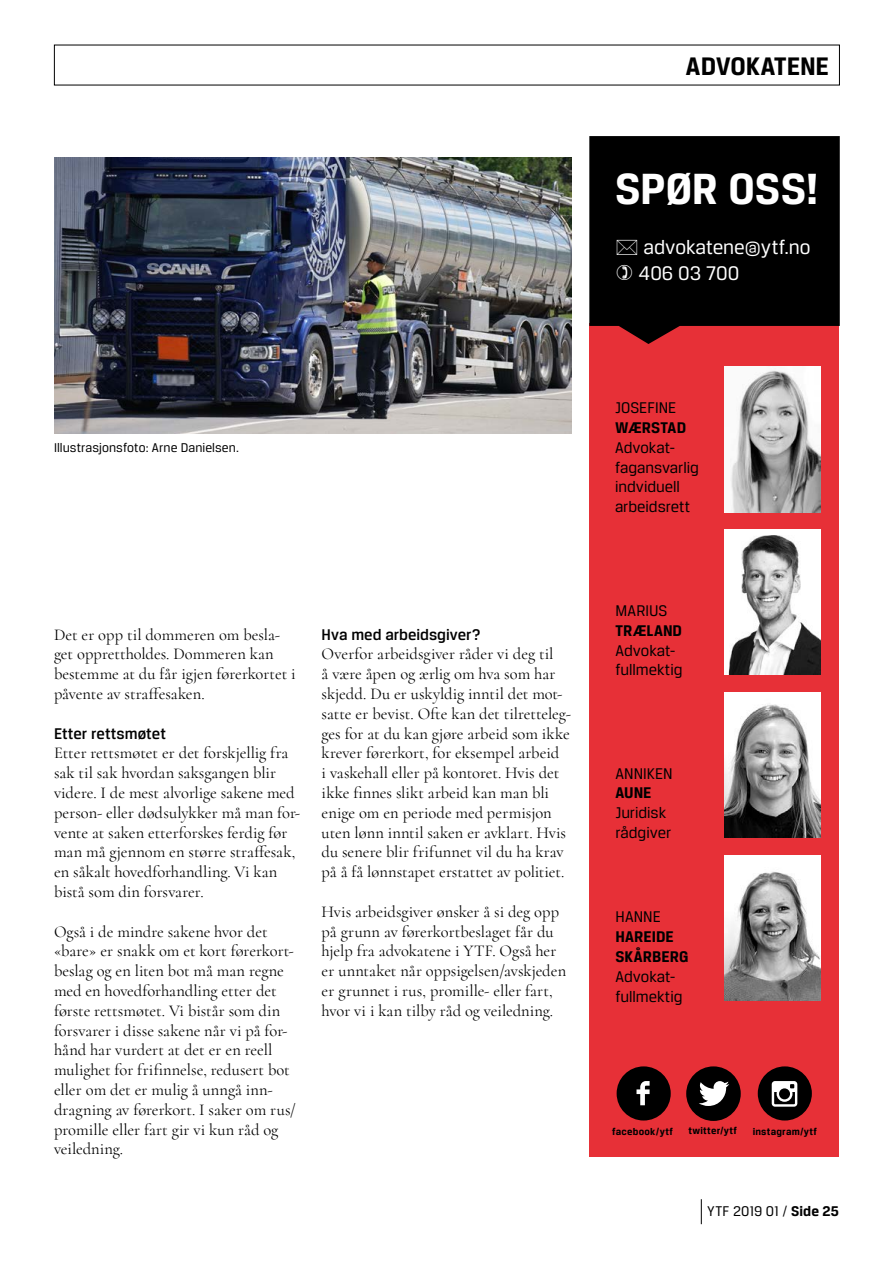
<style>
.page{position:relative;width:893px;height:1263px;background:#fff}
.page>*{position:absolute;margin:0;border:0;box-sizing:border-box;transform-origin:0 0}
.t1{font:700 46.5px "Breuer Text";color:#fff}
.t2{font:700 27px "Breuer Text";letter-spacing:-.005em;color:#000}
.t3{font:21px/25.2px "Breuer Text";color:#fff}
.t4{font:16.5px/19.8px "Cormorant";color:#000}
.t5{font:16.5px/19.8px "Breuer Text";letter-spacing:-.005em;color:#000}
.t6{font:500 16.5px "Breuer Text";color:#000}
.t7{font:700 16.5px/19.8px "Breuer Text";letter-spacing:.005em;color:#000}
.t8{font:15px "Breuer Text";letter-spacing:.005em;color:#000}
.t9{font:13.5px "Breuer Text";letter-spacing:.005em;color:#000}
.t10{font:700 10.5px "Breuer Text";letter-spacing:.02em;color:#000}
.s1{font-weight:700}
</style>
<div class="page">
<svg style="left:701px;top:1199px;width:1px;height:25px"></svg>
<div style="left:589px;top:323px;width:250px;height:834px;background:#e73037"></div>
<svg style="left:589px;top:136px;width:251px;height:208px;background:#120404"></svg>
<svg style="left:617px;top:1066px;width:54px;height:54px"></svg>
<svg style="left:686px;top:1066px;width:55px;height:55px"></svg>
<svg style="left:758px;top:1066px;width:54px;height:54px"></svg>
<img style="left:725px;top:367px;width:95px;height:145px">
<img style="left:725px;top:530px;width:95px;height:145px">
<img style="left:725px;top:692px;width:95px;height:146px">
<img style="left:725px;top:855px;width:95px;height:146px">
<img style="left:54px;top:157px;width:517px;height:276px">
<svg style="left:617px;top:240px;width:20px;height:15px"></svg>
<svg style="left:617px;top:265px;width:15px;height:15px"></svg>
<h2 class="t2" style="left:686px;top:51px;width:145px">ADVOKATENE</h2>
<h1 class="t1" style="left:615px;top:162px;width:205px">SPØR OSS!</h1>
<p class="t3" style="left:639px;top:235px;width:174px">advokatene@ytf.no<br>406 03 700</p>
<p class="t9" style="left:54px;top:440px;width:186px">Illustrasjonsfoto: Arne Danielsen.</p>
<p class="t4" style="left:54px;top:624px;width:243px">Det er opp til dommeren om besla&shy;get opprettholdes. Dommeren kan bestemme at du får igjen førerkortet i påvente av straffesaken.</p>
<p class="t6" style="left:54px;top:724px;width:114px">Etter rettsmøtet</p>
<p class="t4" style="left:54px;top:743px;width:248px">Etter rettsmøtet er det forskjellig fra sak til sak hvordan saksgangen blir videre. I de mest alvorlige sakene med person- eller dødsulykker må man for&shy;vente at saken etterforskes ferdig før man må gjennom en større straffesak, en såkalt hovedforhandling. Vi kan bistå som din forsvarer.</p>
<p class="t4" style="left:54px;top:921px;width:243px">Også i de mindre sakene hvor det «bare» er snakk om et kort førerkort&shy;beslag og en liten bot må man regne med en hovedforhandling etter det første rettsmøtet. Vi bistår som din forsvarer i disse sakene når vi på for&shy;hånd har vurdert at det er en reell mulighet for frifinnelse, redusert bot eller om det er mulig å unngå inn&shy;dragning av førerkort. I saker om rus/ promille eller fart gir vi kun råd og veiledning.</p>
<p class="t6" style="left:322px;top:625px;width:160px">Hva med arbeidsgiver?</p>
<p class="t4" style="left:322px;top:644px;width:251px">Overfor arbeidsgiver råder vi deg til<br>å være åpen og ærlig om hva som har skjedd. Du er uskyldig inntil det mot&shy;satte er bevist. Ofte kan det tilretteleg&shy;ges for at du kan gjøre arbeid som ikke krever førerkort, for eksempel arbeid<br>i vaskehall eller på kontoret. Hvis det ikke finnes slikt arbeid kan man bli enige om en periode med permisjon uten lønn inntil saken er avklart. Hvis du senere blir frifunnet vil du ha krav på å få lønnstapet erstattet av politiet.</p>
<p class="t4" style="left:322px;top:901px;width:246px">Hvis arbeidsgiver ønsker å si deg opp på grunn av førerkortbeslaget får du hjelp fra advokatene i YTF. Også her er unntaket når oppsigelsen/avskjeden er grunnet i rus, promille- eller fart, hvor vi i kan tilby råd og veiledning.</p>
<p class="t5" style="left:615px;top:398px;width:63px">JOSEFINE</p>
<p class="t7" style="left:615px;top:417px;width:73px">WÆRSTAD</p>
<p class="t5" style="left:615px;top:437px;width:85px">Advokat&shy;fagansvarlig indviduell arbeidsrett</p>
<p class="t5" style="left:615px;top:600px;width:53px">MARIUS</p>
<p class="t7" style="left:615px;top:620px;width:68px">TRÆLAND</p>
<p class="t5" style="left:615px;top:640px;width:69px">Advokat&shy;fullmektig</p>
<p class="t5" style="left:615px;top:763px;width:59px">ANNIKEN</p>
<p class="t7" style="left:615px;top:783px;width:38px">AUNE</p>
<p class="t5" style="left:615px;top:803px;width:57px">Juridisk rådgiver</p>
<p class="t5" style="left:615px;top:907px;width:47px">HANNE</p>
<p class="t7" style="left:615px;top:926px;width:75px">HAREIDE<br>SKÅRBERG</p>
<p class="t5" style="left:615px;top:966px;width:69px">Advokat&shy;fullmektig</p>
<p class="t10" style="left:612px;top:1125px;width:62px">facebook/ytf</p>
<p class="t10" style="left:688px;top:1125px;width:50px">twitter/ytf</p>
<p class="t10" style="left:753px;top:1125px;width:66px">instagram/ytf</p>
<p class="t8" style="left:707px;top:1202px;width:133px">YTF 2019 01 / <span class="s1">Side 25</span></p>
</div>
